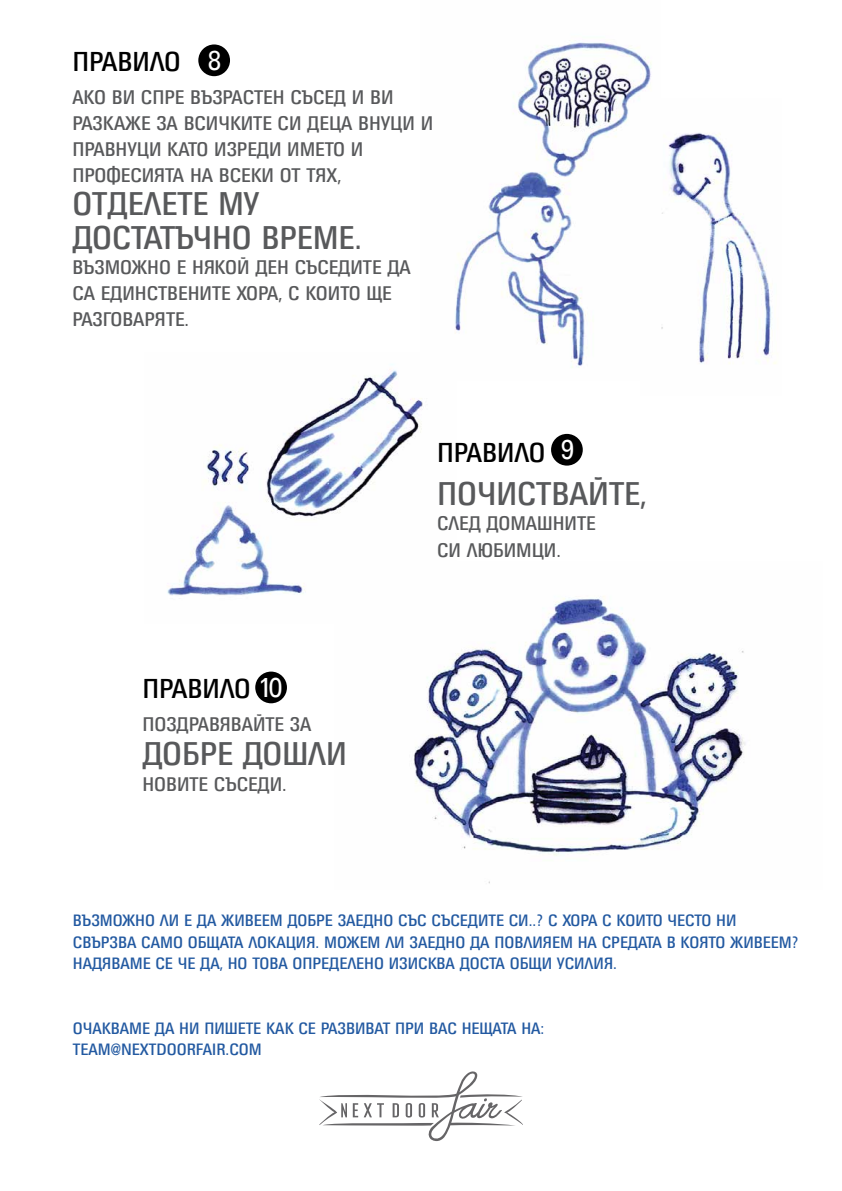
<style>
.page{position:relative;width:842px;height:1191px;background:#fff}
.page>*{position:absolute;margin:0;border:0;box-sizing:border-box;transform-origin:0 0}
.t1{font:condensed 35.8px/33.4px "Universum Bg";color:#58595b}
.t2{font:condensed 31px "Universum Bg";color:#fff}
.t3{font:condensed 29.9px "Universum Bg";color:#000}
.t4{font:condensed 21.5px/25.8px "Universum Bg";color:#58595b}
.t5{font:condensed 17.9px/21.5px "Universum Bg";color:#2259a1}
.s1{font-size:31px;color:#fff}
</style>
<div class="page">
<img style="left:413px;top:596px;width:333px;height:288px">
<img style="left:661px;top:132px;width:116px;height:232px">
<img style="left:455px;top:42px;width:197px;height:326px">
<img style="left:167px;top:352px;width:289px;height:271px">
<div style="left:198px;top:44px;width:32px;height:32px;background:#000;border-radius:50%"></div>
<div style="left:551px;top:434px;width:32px;height:31px;background:#000;border-radius:50%"></div>
<div style="left:255px;top:671px;width:32px;height:32px;background:#000;border-radius:50%"></div>
<svg style="left:319px;top:1071px;width:204px;height:71px"></svg>
<h2 class="t2" style="left:208px;top:47px;width:14px">8</h2>
<h3 class="t3" style="left:72px;top:50px;width:110px">ПРАВИЛО</h3>
<p class="t4" style="left:72px;top:86px;width:362px">АКО ВИ СПРЕ ВЪЗРАСТЕН СЪСЕД И ВИ<br>РАЗКАЖЕ ЗА ВСИЧКИТЕ СИ ДЕЦА ВНУЦИ И<br>ПРАВНУЦИ КАТО ИЗРЕДИ ИМЕТО И<br>ПРОФЕСИЯТА НА ВСЕКИ ОТ ТЯХ,</p>
<h1 class="t1" style="left:72px;top:189px;width:291px">ОТДЕЛЕТЕ МУ<br>ДОСТАТЪЧНО ВРЕМЕ.</h1>
<p class="t4" style="left:72px;top:256px;width:340px">ВЪЗМОЖНО Е НЯКОЙ ДЕН СЪСЕДИТЕ ДА<br>СА ЕДИНСТВЕНИТЕ ХОРА, С КОИТО ЩЕ<br>РАЗГОВАРЯТЕ.</p>
<h3 class="t3" style="left:142px;top:676px;width:142px">ПРАВИЛО <span class="s1">10</span></h3>
<p class="t4" style="left:142px;top:713px;width:170px">ПОЗДРАВЯВАЙТЕ ЗА</p>
<h1 class="t1" style="left:142px;top:739px;width:206px">ДОБРЕ ДОШЛИ</h1>
<p class="t4" style="left:142px;top:772px;width:146px">НОВИТЕ СЪСЕДИ.</p>
<h2 class="t2" style="left:561px;top:437px;width:14px">9</h2>
<h3 class="t3" style="left:437px;top:440px;width:110px">ПРАВИЛО</h3>
<h1 class="t1" style="left:437px;top:479px;width:211px">ПОЧИСТВАЙТЕ,</h1>
<p class="t4" style="left:437px;top:512px;width:160px;line-height:26.3px">СЛЕД ДОМАШНИТЕ<br>СИ ЛЮБИМЦИ.</p>
<p class="t5" style="left:73px;top:911px;width:727px">ВЪЗМОЖНО ЛИ Е ДА ЖИВЕЕМ ДОБРЕ ЗАЕДНО СЪС СЪСЕДИТЕ СИ..? С ХОРА С КОИТО ЧЕСТО НИ<br>СВЪРЗВА САМО ОБЩАТА ЛОКАЦИЯ. МОЖЕМ ЛИ ЗАЕДНО ДА ПОВЛИЯЕМ НА СРЕДАТА В КОЯТО ЖИВЕЕМ?<br>НАДЯВАМЕ СЕ ЧЕ ДА, НО ТОВА ОПРЕДЕЛЕНО ИЗИСКВА ДОСТА ОБЩИ УСИЛИЯ.</p>
<p class="t5" style="left:73px;top:1018px;width:473px">ОЧАКВАМЕ ДА НИ ПИШЕТЕ КАК СЕ РАЗВИВАТ ПРИ ВАС НЕЩАТА НА:<br>TEAM@NEXTDOORFAIR.COM</p>
</div>
